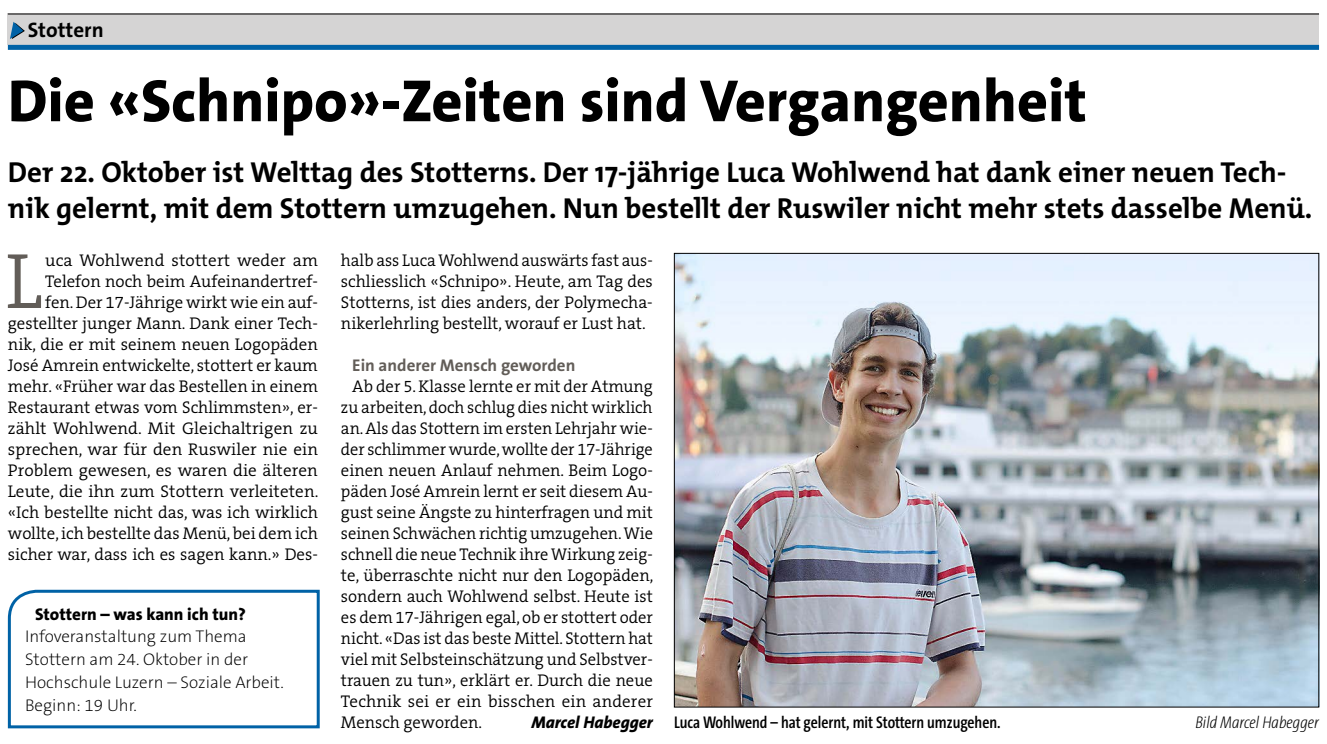
<style>
.page{position:relative;width:1327px;height:744px;background:#fff}
.page>*{position:absolute;margin:0;border:0;box-sizing:border-box;transform-origin:0 0}
.t1{font:300 79.2px "The Serif B W4";color:#625d58}
.t2{font:800 60px "The Sans B W8";color:#000}
.t3{font:29px/36px "The Mix HP7 Bld";color:#000}
.t4{font:700 21px "The Sans B W7";color:#000}
.t5{font:300 17px/21px "The Serif B W4";color:#000;text-align:justify}
.t6{font:200 17px/22.8px "The Sans B W2";color:#000}
.t7{font:600 17px "The Sans Cd LF6";color:#000}
.t8{font:700 17px "The Sans B W7";color:#625d58}
.t9{font:800 17px "The Sans B W8";color:#000}
.t10{font:italic 200 17px "The Sans Cd LF2";color:#000}
.t11{font:italic 800 17px "The Sans B W8";color:#000}
</style>
<div class="page">
<div style="left:8px;top:14px;width:1311px;height:31px;background:#d5d4d4"></div>
<div style="left:8px;top:45px;width:1311px;height:5px;background:#0062a6"></div>
<svg style="left:10px;top:22px;width:15px;height:17px"></svg>
<hr style="left:8px;top:13px;width:1311px;height:1px;background:#000">
<img style="left:676px;top:255px;width:641px;height:450px">
<svg style="left:7px;top:589px;width:313px;height:140px"></svg>
<p class="t4" style="left:28px;top:17px;width:77px">Stottern</p>
<h2 class="t2" style="left:8px;top:62px;width:1080px">Die «Schnipo»-Zeiten sind Vergangenheit</h2>
<h3 class="t3" style="left:8px;top:154px;width:1306px">Der 22. Oktober ist Welttag des Stotterns. Der 17-jährige Luca Wohlwend hat dank einer neuen Tech&shy;nik gelernt, mit dem Stottern umzugehen. Nun bestellt der Ruswiler nicht mehr stets dasselbe Menü.</h3>
<h1 class="t1" style="left:6px;top:230px;width:38px">L</h1>
<p class="t5" style="left:8px;top:250px;width:312px;text-align:right">uca Wohlwend stottert weder am Telefon noch beim Aufeinandertref-<br>fen. Der 17-Jährige wirkt wie ein auf&shy;gestellter junger Mann. Dank einer Tech&shy;nik, die er mit seinem neuen Logopäden José Amrein entwickelte, stottert er kaum mehr. «Früher war das Bestellen in einem Restaurant etwas vom Schlimmsten», er&shy;zählt Wohlwend. Mit Gleichaltrigen zu sprechen, war für den Ruswiler nie ein Problem gewesen, es waren die älteren Leute, die ihn zum Stottern verleiteten. «Ich bestellte nicht das, was ich wirklich wollte, ich bestellte das Menü, bei dem ich sicher war, dass ich es sagen kann.» Des-</p>
<p class="t5" style="left:341px;top:250px;width:313px">halb ass Luca Wohlwend auswärts fast aus&shy;schliesslich «Schnipo». Heute, am Tag des Stotterns, ist dies anders, der Polymecha&shy;nikerlehrling bestellt, worauf er Lust hat.</p>
<p class="t8" style="left:352px;top:354px;width:225px">Ein anderer Mensch geworden</p>
<p class="t5" style="left:341px;top:376px;width:314px;text-indent:11px">Ab der 5. Klasse lernte er mit der Atmung zu arbeiten, doch schlug dies nicht wirklich an. Als das Stottern im ersten Lehrjahr wie&shy;der schlimmer wurde, wollte der 17-Jährige einen neuen Anlauf nehmen. Beim Logo&shy;päden José Amrein lernt er seit diesem Au&shy;gust seine Ängste zu hinterfragen und mit seinen Schwächen richtig umzugehen. Wie schnell die neue Technik ihre Wirkung zeig&shy;te, überraschte nicht nur den Logopäden, sondern auch Wohlwend selbst. Heute ist es dem 17-Jährigen egal, ob er stottert oder nicht. «Das ist das beste Mittel. Stottern hat viel mit Selbsteinschätzung und Selbstver&shy;trauen zu tun», erklärt er. Durch die neue Technik sei er ein bisschen ein anderer Mensch geworden.</p>
<p class="t9" style="left:35px;top:602px;width:212px">Stottern – was kann ich tun?</p>
<p class="t6" style="left:25px;top:625px;width:260px">Infoveranstaltung zum Thema<br>Stottern am 24. Oktober in der<br>Hochschule Luzern – Soziale Arbeit.<br>Beginn: 19 Uhr.</p>
<p class="t11" style="left:531px;top:711px;width:123px">Marcel Habegger</p>
<p class="t7" style="left:674px;top:711px;width:328px">Luca Wohlwend – hat gelernt, mit Stottern umzugehen.</p>
<p class="t10" style="left:1195px;top:711px;width:125px">Bild Marcel Habegger</p>
</div>
